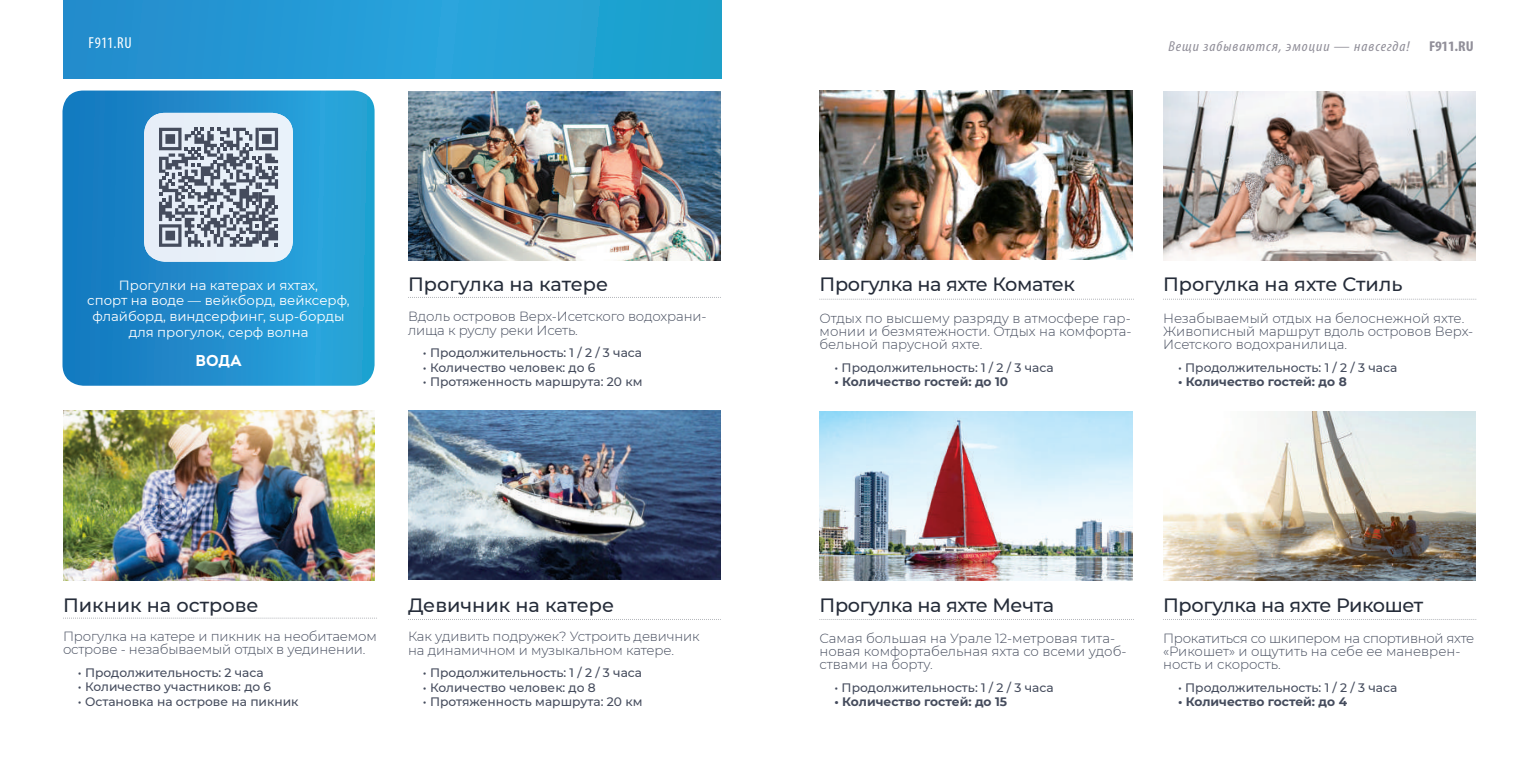
<style>
.page{position:relative;width:1538px;height:769px;background:#fff}
.page>*{position:absolute;margin:0;border:0;box-sizing:border-box;transform-origin:0 0}
.t1{font:500 19.25px "Montserrat";color:#252c39}
.t2{font:500 19.25px "Montserrat";letter-spacing:-.02em;color:#252c39}
.t3{font:condensed 15.92px "Myriad Pro";letter-spacing:.025em;color:#fff}
.t4{font:700 15.75px "Intro";color:#fff}
.t5{font:italic condensed 14.35px "Myriad Pro";letter-spacing:.06em;color:#918f99;scale:1.11 1}
.t6{font:700 condensed 14.35px "Myriad Pro";letter-spacing:-.02em;color:#918f99;scale:1.11 1}
.t7{font:300 13.3px/13.3px "Montserrat";letter-spacing:-.01em;color:#454c5d}
.t8{font:13.3px/15.9px "Montserrat";color:#fff;text-align:center}
.t9{font:500 12.25px "Montserrat";color:#454c5d}
.t10{font:700 12.25px "Montserrat";color:#454c5d}
</style>
<div class="page">
<div style="left:63px;top:0;width:658px;height:79px;background:linear-gradient(to right,#2690d3,#22a8d4)"></div>
<img style="left:1163px;top:91px;width:312px;height:169px">
<img style="left:1163px;top:411px;width:312px;height:169px">
<svg style="left:1163px;top:299px;width:313px;height:1px"></svg>
<svg style="left:1163px;top:619px;width:313px;height:1px"></svg>
<img style="left:408px;top:411px;width:312px;height:169px">
<svg style="left:408px;top:619px;width:313px;height:1px"></svg>
<svg style="left:819px;top:619px;width:315px;height:1px"></svg>
<img style="left:409px;top:91px;width:312px;height:169px">
<svg style="left:408px;top:297px;width:313px;height:1px"></svg>
<svg style="left:63px;top:618px;width:314px;height:1px"></svg>
<img style="left:63px;top:411px;width:312px;height:169px">
<img style="left:819px;top:411px;width:313px;height:169px">
<svg style="left:819px;top:299px;width:315px;height:1px"></svg>
<img style="left:820px;top:91px;width:312px;height:169px">
<svg style="left:62px;top:91px;width:313px;height:295px;background:#2190cd"></svg>
<svg style="left:144px;top:113px;width:149px;height:149px;background:#aeb7c3"></svg>
<p class="t3" style="left:89px;top:33px;width:45px">F911.RU</p>
<p class="t8" style="left:87px;top:276px;width:264px">Прогулки на катерах и яхтах,<br>спорт на воде — вейкборд, вейксерф, флайборд, виндсерфинг, sup-борды для прогулок, серф волна</p>
<p class="t4" style="left:196px;top:351px;width:47px">ВОДА</p>
<h1 class="t1" style="left:408px;top:271px;width:202px">Прогулка на катере</h1>
<p class="t7" style="left:408px;top:310px;width:300px">Вдоль островов Верх-Исетского водохрани&shy;лища к руслу реки Исеть.</p>
<p class="t9" style="left:423px;top:344px;width:221px">• Продолжительность: 1 / 2 / 3 часа</p>
<p class="t9" style="left:423px;top:359px;width:174px">• Количество человек: до 6</p>
<p class="t9" style="left:423px;top:373px;width:221px">• Протяженность маршрута: 20 км</p>
<h1 class="t1" style="left:63px;top:592px;width:197px">Пикник на острове</h1>
<p class="t7" style="left:63px;top:629px;width:315px">Прогулка на катере и пикник на необитаемом острове - незабываемый отдых в уединении.</p>
<p class="t9" style="left:78px;top:664px;width:187px">• Продолжительность: 2 часа</p>
<p class="t9" style="left:78px;top:678px;width:195px">• Количество участников: до 6</p>
<p class="t9" style="left:78px;top:693px;width:222px">• Остановка на острове на пикник</p>
<h1 class="t1" style="left:408px;top:592px;width:208px">Девичник на катере</h1>
<p class="t7" style="left:408px;top:630px;width:293px">Как удивить подружек? Устроить девичник на динамичном и музыкальном катере.</p>
<p class="t9" style="left:423px;top:664px;width:221px">• Продолжительность: 1 / 2 / 3 часа</p>
<p class="t9" style="left:423px;top:679px;width:174px">• Количество человек: до 8</p>
<p class="t9" style="left:423px;top:693px;width:221px">• Протяженность маршрута: 20 км</p>
<p class="t5" style="left:1168px;top:38px;width:219px">Вещи забываются, эмоции — навсегда!</p>
<p class="t6" style="left:1429px;top:37px;width:42px">F911.RU</p>
<h1 class="t2" style="left:819px;top:271px;width:257px">Прогулка на яхте Коматек</h1>
<p class="t7" style="left:819px;top:311px;width:313px;text-align:justify">Отдых по высшему разряду в атмосфере гар&shy;монии и безмятежности. Отдых на комфорта&shy;бельной парусной яхте.</p>
<p class="t9" style="left:834px;top:359px;width:221px">• Продолжительность: 1 / 2 / 3 часа</p>
<p class="t10" style="left:834px;top:373px;width:175px">• Количество гостей: до 10</p>
<h1 class="t1" style="left:1163px;top:271px;width:241px">Прогулка на яхте Стиль</h1>
<p class="t7" style="left:1163px;top:311px;width:312px">Незабываемый отдых на белоснежной яхте.<br>Живописный маршрут вдоль островов Верх-<br>Исетского водохранилица.</p>
<p class="t9" style="left:1178px;top:359px;width:221px">• Продолжительность: 1 / 2 / 3 часа</p>
<p class="t10" style="left:1178px;top:373px;width:170px">• Количество гостей: до 8</p>
<h1 class="t2" style="left:819px;top:592px;width:236px">Прогулка на яхте Мечта</h1>
<p class="t7" style="left:819px;top:631px;width:308px">Самая большая на Урале 12-метровая тита&shy;новая комфортабельная яхта со всеми удоб&shy;ствами на борту.</p>
<p class="t9" style="left:834px;top:679px;width:221px">• Продолжительность: 1 / 2 / 3 часа</p>
<p class="t10" style="left:834px;top:693px;width:174px">• Количество гостей: до 15</p>
<h1 class="t2" style="left:1163px;top:592px;width:262px">Прогулка на яхте Рикошет</h1>
<p class="t7" style="left:1163px;top:631px;width:313px">Прокатиться со шкипером на спортивной яхте «Рикошет» и ощутить на себе ее маневрен&shy;ность и скорость.</p>
<p class="t9" style="left:1178px;top:679px;width:221px">• Продолжительность: 1 / 2 / 3 часа</p>
<p class="t10" style="left:1178px;top:693px;width:171px">• Количество гостей: до 4</p>
</div>
